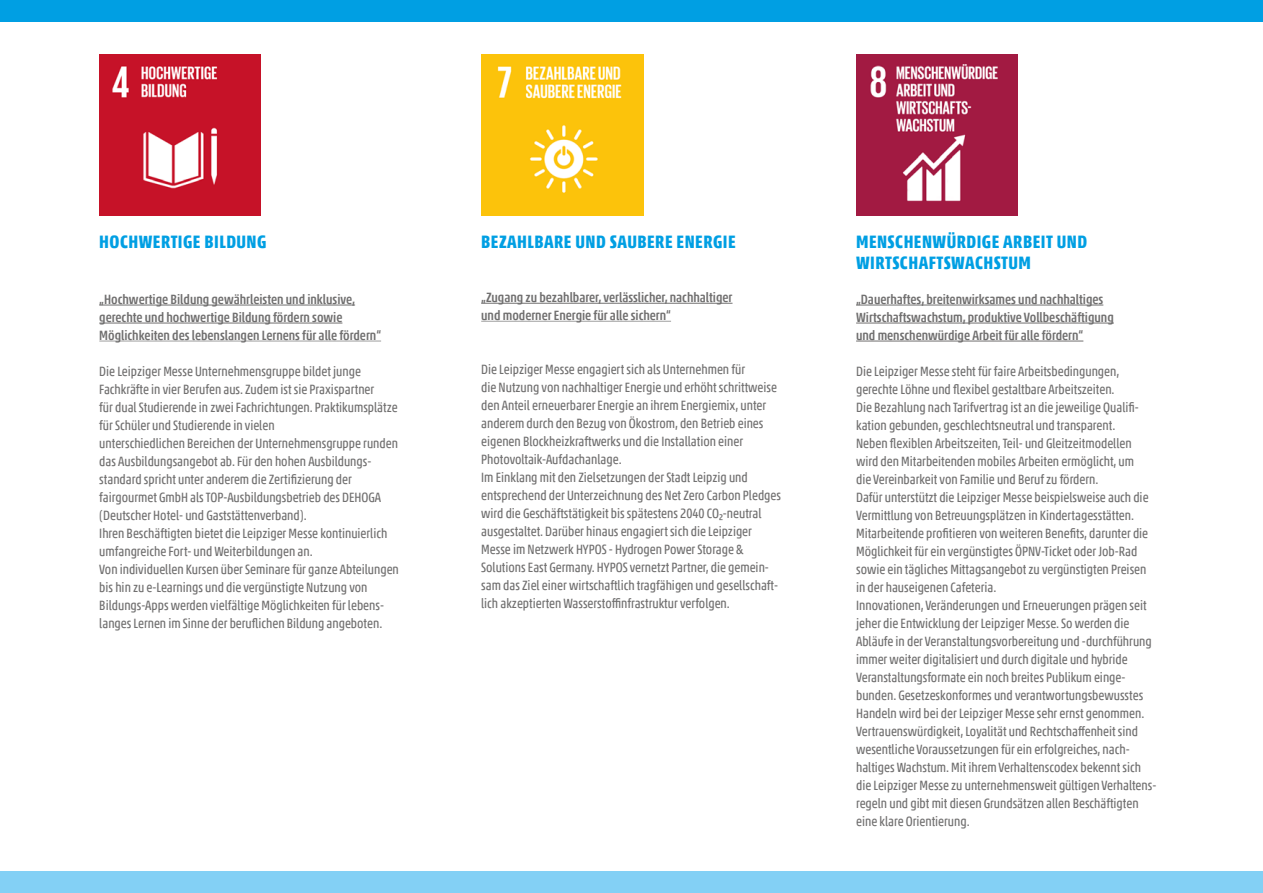
<style>
.page{position:relative;width:1263px;height:893px;background:#fff}
.page>*{position:absolute;margin:0;border:0;box-sizing:border-box;transform-origin:0 0}
.t1{font:700 condensed 18px/21.6px "Akko Pro";letter-spacing:.025em;color:#009fe3}
.t2{font:condensed 13.5px/18px "Akko Pro";color:#706f6f}
.t3{font:500 condensed 13.5px/18px "Akko Pro";color:#706f6f}
</style>
<div class="page">
<div style="left:0;top:872px;width:1263px;height:21px;background:#83d0f5"></div>
<div style="left:0;top:0;width:1263px;height:21px;background:#009fe3"></div>
<img style="left:482px;top:54px;width:161px;height:162px">
<img style="left:856px;top:54px;width:162px;height:162px">
<img style="left:99px;top:54px;width:162px;height:162px">
<hr style="left:99px;top:305px;width:256px;height:1px;background:#706f6f">
<hr style="left:99px;top:323px;width:243px;height:1px;background:#706f6f">
<hr style="left:99px;top:341px;width:282px;height:1px;background:#9f9f9f">
<hr style="left:481px;top:303px;width:251px;height:1px;background:#706f6f">
<hr style="left:481px;top:321px;width:190px;height:1px;background:#9f9f9f">
<hr style="left:856px;top:305px;width:247px;height:1px;background:#706f6f">
<hr style="left:856px;top:323px;width:258px;height:1px;background:#706f6f">
<hr style="left:856px;top:341px;width:227px;height:1px;background:#706f6f">
<h1 class="t1" style="left:99px;top:231px;width:169px">HOCHWERTIGE BILDUNG</h1>
<p class="t3" style="left:99px;top:290px;width:283px">„Hochwertige Bildung gewährleisten und inklusive, gerechte und hochwertige Bildung fördern sowie<br>Möglichkeiten des lebenslangen Lernens für alle fördern“</p>
<p class="t2" style="left:99px;top:362px;width:301px">Die Leipziger Messe Unternehmensgruppe bildet junge Fachkräfte in vier Berufen aus. Zudem ist sie Praxispartner<br>für dual Studierende in zwei Fachrichtungen. Praktikumsplätze für Schüler und Studierende in vielen<br>unterschiedlichen Bereichen der Unternehmensgruppe runden das Ausbildungsangebot ab. Für den hohen Ausbildungs&shy;standard spricht unter anderem die Zertifizierung der fairgourmet GmbH als TOP-Ausbildungsbetrieb des DEHOGA (Deutscher Hotel- und Gaststättenverband).<br>Ihren Beschäftigten bietet die Leipziger Messe kontinuierlich umfangreiche Fort- und Weiterbildungen an.<br>Von individuellen Kursen über Seminare für ganze Abteilungen bis hin zu e-Learnings und die vergünstigte Nutzung von Bildungs-Apps werden vielfältige Möglichkeiten für lebens&shy;langes Lernen im Sinne der beruflichen Bildung angeboten.</p>
<h1 class="t1" style="left:481px;top:231px;width:256px">BEZAHLBARE UND SAUBERE ENERGIE</h1>
<p class="t3" style="left:481px;top:288px;width:253px">„Zugang zu bezahlbarer, verlässlicher, nachhaltiger und moderner Energie für alle sichern“</p>
<p class="t2" style="left:481px;top:360px;width:301px">Die Leipziger Messe engagiert sich als Unternehmen für<br>die Nutzung von nachhaltiger Energie und erhöht schrittweise den Anteil erneuerbarer Energie an ihrem Energiemix, unter anderem durch den Bezug von Ökostrom, den Betrieb eines eigenen Blockheizkraftwerks und die Installation einer Photovoltaik-Aufdachanlage.<br>Im Einklang mit den Zielsetzungen der Stadt Leipzig und entsprechend der Unterzeichnung des Net Zero Carbon Pledges wird die Geschäftstätigkeit bis spätestens 2040 CO₂-neutral ausgestaltet. Darüber hinaus engagiert sich die Leipziger Messe im Netzwerk HYPOS - Hydrogen Power Storage &amp; Solutions East Germany. HYPOS vernetzt Partner, die gemein&shy;sam das Ziel einer wirtschaftlich tragfähigen und gesellschaft&shy;lich akzeptierten Wasserstoffinfrastruktur verfolgen.</p>
<h1 class="t1" style="left:856px;top:231px;width:232px">MENSCHENWÜRDIGE ARBEIT UND<br>WIRTSCHAFTSWACHSTUM</h1>
<p class="t3" style="left:856px;top:290px;width:259px">„Dauerhaftes, breitenwirksames und nachhaltiges<br>Wirtschaftswachstum, produktive Vollbeschäftigung und menschenwürdige Arbeit für alle fördern“</p>
<p class="t2" style="left:856px;top:362px;width:302px">Die Leipziger Messe steht für faire Arbeitsbedingungen, gerechte Löhne und flexibel gestaltbare Arbeitszeiten.<br>Die Bezahlung nach Tarifvertrag ist an die jeweilige Qualifi&shy;kation gebunden, geschlechtsneutral und transparent.<br>Neben flexiblen Arbeitszeiten, Teil- und Gleitzeitmodellen wird den Mitarbeitenden mobiles Arbeiten ermöglicht, um<br>die Vereinbarkeit von Familie und Beruf zu fördern.<br>Dafür unterstützt die Leipziger Messe beispielsweise auch die Vermittlung von Betreuungsplätzen in Kindertagesstätten.<br>Mitarbeitende profitieren von weiteren Benefits, darunter die Möglichkeit für ein vergünstigtes ÖPNV-Ticket oder Job-Rad sowie ein tägliches Mittagsangebot zu vergünstigten Preisen in der hauseigenen Cafeteria.<br>Innovationen, Veränderungen und Erneuerungen prägen seit jeher die Entwicklung der Leipziger Messe. So werden die Abläufe in der Veranstaltungsvorbereitung und -durchführung immer weiter digitalisiert und durch digitale und hybride Veranstaltungsformate ein noch breites Publikum einge&shy;bunden. Gesetzeskonformes und verantwortungsbewusstes Handeln wird bei der Leipziger Messe sehr ernst genommen.<br>Vertrauenswürdigkeit, Loyalität und Rechtschaffenheit sind wesentliche Voraussetzungen für ein erfolgreiches, nach&shy;haltiges Wachstum. Mit ihrem Verhaltenscodex bekennt sich die Leipziger Messe zu unternehmensweit gültigen Verhaltens&shy;regeln und gibt mit diesen Grundsätzen allen Beschäftigten eine klare Orientierung.</p>
</div>
